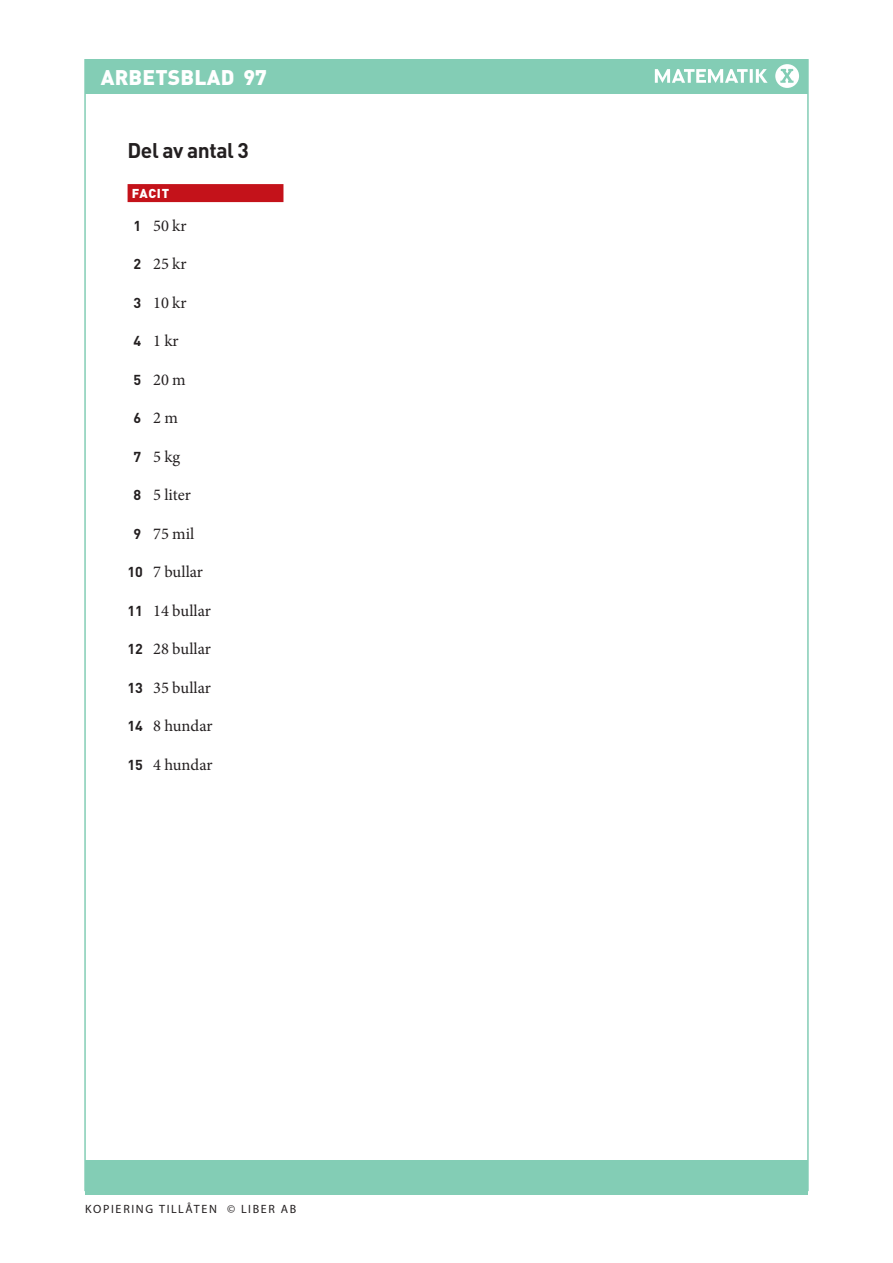
<style>
.page{position:relative;width:893px;height:1263px;background:#fff}
.page>*{position:absolute;margin:0;border:0;box-sizing:border-box;transform-origin:0 0}
.Antal_ratt{font:900 21px "DIN Pro";letter-spacing:.01em;color:#fff}
.R_OH{font:700 21px "DIN Pro";letter-spacing:-.02em;color:#231f20}
.Uppgift_luft_över_li{font:16.5px "Minion Pro";color:#231f20}
.R_Facit_2{font:900 12.75px "DIN Pro";letter-spacing:.055em;color:#fff}
.t1{font:500 12px "Orgon Slab";letter-spacing:.14em;color:#231f20}
.s1{font-family:"DIN Pro";font-weight:700;font-size:14.25px}
</style>
<div class="page">
<div style="left:85px;top:59px;width:723px;height:34px;background:#83cdb5"></div>
<div style="left:85px;top:1160px;width:723px;height:34px;background:#83cdb5"></div>
<div style="left:775px;top:64px;width:24px;height:24px;background:#fff;border-radius:50%"></div>
<svg style="left:780px;top:69px;width:13px;height:14px"></svg>
<svg style="left:655px;top:69px;width:113px;height:14px"></svg>
<div style="left:128px;top:184px;width:155px;height:18px;background:#c4121a"></div>
<p class="Antal_ratt" style="left:101px;top:63px;width:168px">ARBETSBLAD 97</p>
<p class="R_OH" style="left:128px;top:136px;width:123px">Del av antal 3</p>
<p class="R_Facit_2" style="left:132px;top:184px;width:39px">FACIT</p>
<p class="Uppgift_luft_över_li" style="left:134px;top:214px;width:55px"><span class="s1">1</span> 50 kr</p>
<p class="Uppgift_luft_över_li" style="left:134px;top:253px;width:55px"><span class="s1">2</span> 25 kr</p>
<p class="Uppgift_luft_över_li" style="left:134px;top:291px;width:55px"><span class="s1">3</span> 10 kr</p>
<p class="Uppgift_luft_över_li" style="left:134px;top:330px;width:47px"><span class="s1">4</span> 1 kr</p>
<p class="Uppgift_luft_över_li" style="left:134px;top:368px;width:54px"><span class="s1">5</span> 20 m</p>
<p class="Uppgift_luft_över_li" style="left:134px;top:407px;width:46px"><span class="s1">6</span> 2 m</p>
<p class="Uppgift_luft_över_li" style="left:134px;top:445px;width:48px"><span class="s1">7</span> 5 kg</p>
<p class="Uppgift_luft_över_li" style="left:134px;top:484px;width:59px"><span class="s1">8</span> 5 liter</p>
<p class="Uppgift_luft_över_li" style="left:134px;top:522px;width:62px"><span class="s1">9</span> 75 mil</p>
<p class="Uppgift_luft_över_li" style="left:128px;top:561px;width:77px"><span class="s1">10</span> 7 bullar</p>
<p class="Uppgift_luft_över_li" style="left:128px;top:599px;width:85px"><span class="s1">11</span> 14 bullar</p>
<p class="Uppgift_luft_över_li" style="left:128px;top:638px;width:85px"><span class="s1">12</span> 28 bullar</p>
<p class="Uppgift_luft_över_li" style="left:128px;top:676px;width:85px"><span class="s1">13</span> 35 bullar</p>
<p class="Uppgift_luft_över_li" style="left:128px;top:715px;width:86px"><span class="s1">14</span> 8 hundar</p>
<p class="Uppgift_luft_över_li" style="left:128px;top:753px;width:86px"><span class="s1">15</span> 4 hundar</p>
<p class="t1" style="left:85px;top:1201px;width:213px">KOPIERING TILLÅTEN © LIBER AB</p>
</div>
